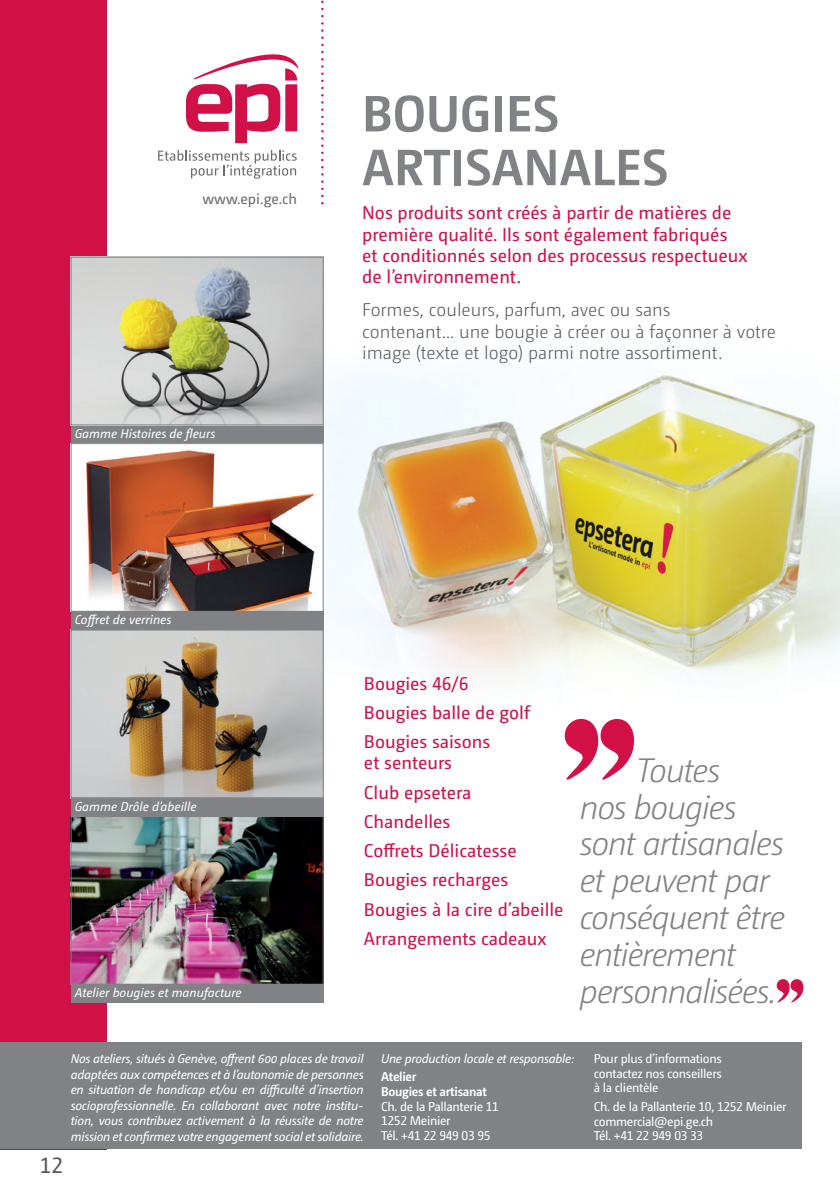
<style>
.page{position:relative;width:840px;height:1191px;background:#fff}
.page>*{position:absolute;margin:0;border:0;box-sizing:border-box;transform-origin:0 0}
.t1{font:700 51px/53.8px "Camingo Dos Pro";color:#808285}
.t2{font:italic 300 34px/36.8px "Camingo Dos Pro";letter-spacing:-.045em;color:#808285}
.t3{font:22px "Camingo Dos Pro";color:#57585a}
.t4{font:18.4px/29.2px "Camingo Dos Pro";color:#d11048}
.t5{font:300 18.4px/21.2px "Camingo Dos Pro";color:#57585a}
.t6{font:14.8px "Camingo Dos Pro";color:#6c6d70}
.t7{font:italic 12.8px/15.6px "Camingo Dos Pro";letter-spacing:-.015em;color:#fff;text-align:justify}
.t8{font:12.8px/14.4px "Camingo Dos Pro";letter-spacing:-.025em;color:#fff}
.t9{font:700 12.8px/14.8px "Camingo Dos Pro";letter-spacing:-.025em;color:#fff}
</style>
<div class="page">
<img style="left:323px;top:305px;width:516px;height:403px">
<div style="left:0;top:0;width:107px;height:1149px;background:#d11048"></div>
<svg style="left:158px;top:150px;width:138px;height:29px"></svg>
<svg style="left:186px;top:54px;width:113px;height:89px"></svg>
<div style="left:71px;top:425px;width:252px;height:18px;background:#808285"></div>
<img style="left:73px;top:632px;width:248px;height:164px">
<div style="left:71px;top:630px;width:252px;height:168px;border:1px solid #808285"></div>
<img style="left:73px;top:445px;width:242px;height:164px">
<div style="left:71px;top:443px;width:252px;height:168px;border:1px solid #808285"></div>
<img style="left:73px;top:818px;width:248px;height:164px">
<div style="left:71px;top:816px;width:252px;height:168px;border:1px solid #808285"></div>
<svg style="left:321px;top:1px;width:2px;height:203px"></svg>
<div style="left:0;top:1042px;width:800px;height:107px;background:#808285"></div>
<div style="left:71px;top:611px;width:252px;height:19px;background:#808285"></div>
<div style="left:71px;top:798px;width:252px;height:18px;background:#808285"></div>
<div style="left:71px;top:984px;width:252px;height:18px;background:#808285"></div>
<svg style="left:564px;top:719px;width:69px;height:61px"></svg>
<svg style="left:776px;top:979px;width:27px;height:24px"></svg>
<img style="left:73px;top:259px;width:248px;height:164px">
<div style="left:71px;top:257px;width:252px;height:168px;border:1px solid #808285"></div>
<p class="t6" style="left:202px;top:190px;width:96px">www.epi.ge.ch</p>
<p class="t7" style="left:75px;top:425px;width:142px">Gamme Histoires de fleurs</p>
<h1 class="t1" style="left:362px;top:86px;width:308px">BOUGIES<br>ARTISANALES</h1>
<h3 class="t4" style="left:362px;top:202px;width:386px;line-height:21.2px">Nos produits sont créés à partir de matières de première qualité. Ils sont également fabriqués<br>et conditionnés selon des processus respectueux de l’environnement.</h3>
<h3 class="t5" style="left:362px;top:299px;width:415px">Formes, couleurs, parfum, avec ou sans<br>contenant... une bougie à créer ou à façonner à votre image (texte et logo) parmi notre assortiment.</h3>
<p class="t7" style="left:75px;top:612px;width:98px">Coffret de verrines</p>
<p class="t7" style="left:75px;top:798px;width:123px">Gamme Drôle d’abeille</p>
<p class="t7" style="left:75px;top:984px;width:168px">Atelier bougies et manufacture</p>
<h3 class="t4" style="left:364px;top:668px;width:167px">Bougies 46/6<br>Bougies balle de golf<br>Bougies saisons</h3>
<h3 class="t4" style="left:364px;top:748px;width:201px">et senteurs<br>Club epsetera<br>Chandelles<br>Coffrets Délicatesse<br>Bougies recharges<br>Bougies à la cire d’abeille<br>Arrangements cadeaux</h3>
<h2 class="t2" style="left:579px;top:751px;width:207px;text-indent:56px">Toutes<br>nos bougies sont artisanales et peuvent par conséquent être entièrement personnalisées.</h2>
<h3 class="t3" style="left:40px;top:1152px;width:25px">12</h3>
<p class="t7" style="left:71px;top:1050px;width:294px">Nos ateliers, situés à Genève, offrent 600 places de travail adaptées aux compétences et à l’autonomie de personnes en situation de handicap et/ou en difficulté d’insertion socioprofessionnelle. En collaborant avec notre institu&shy;tion, vous contribuez activement à la réussite de notre mission et confirmez votre engagement social et solidaire.</p>
<p class="t7" style="left:381px;top:1050px;width:194px">Une production locale et responsable :</p>
<p class="t9" style="left:381px;top:1069px;width:107px">Atelier<br>Bougies et artisanat</p>
<p class="t8" style="left:381px;top:1099px;width:119px">Ch. de la Pallanterie 11<br>1252 Meinier<br>Tél. +41 22 949 03 95</p>
<p class="t8" style="left:593px;top:1051px;width:129px;text-align:justify">Pour plus d’informations contactez nos conseillers à la clientèle</p>
<p class="t8" style="left:593px;top:1099px;width:194px">Ch. de la Pallanterie 10, 1252 Meinier commercial@epi.ge.ch<br>Tél. +41 22 949 03 33</p>
</div>
